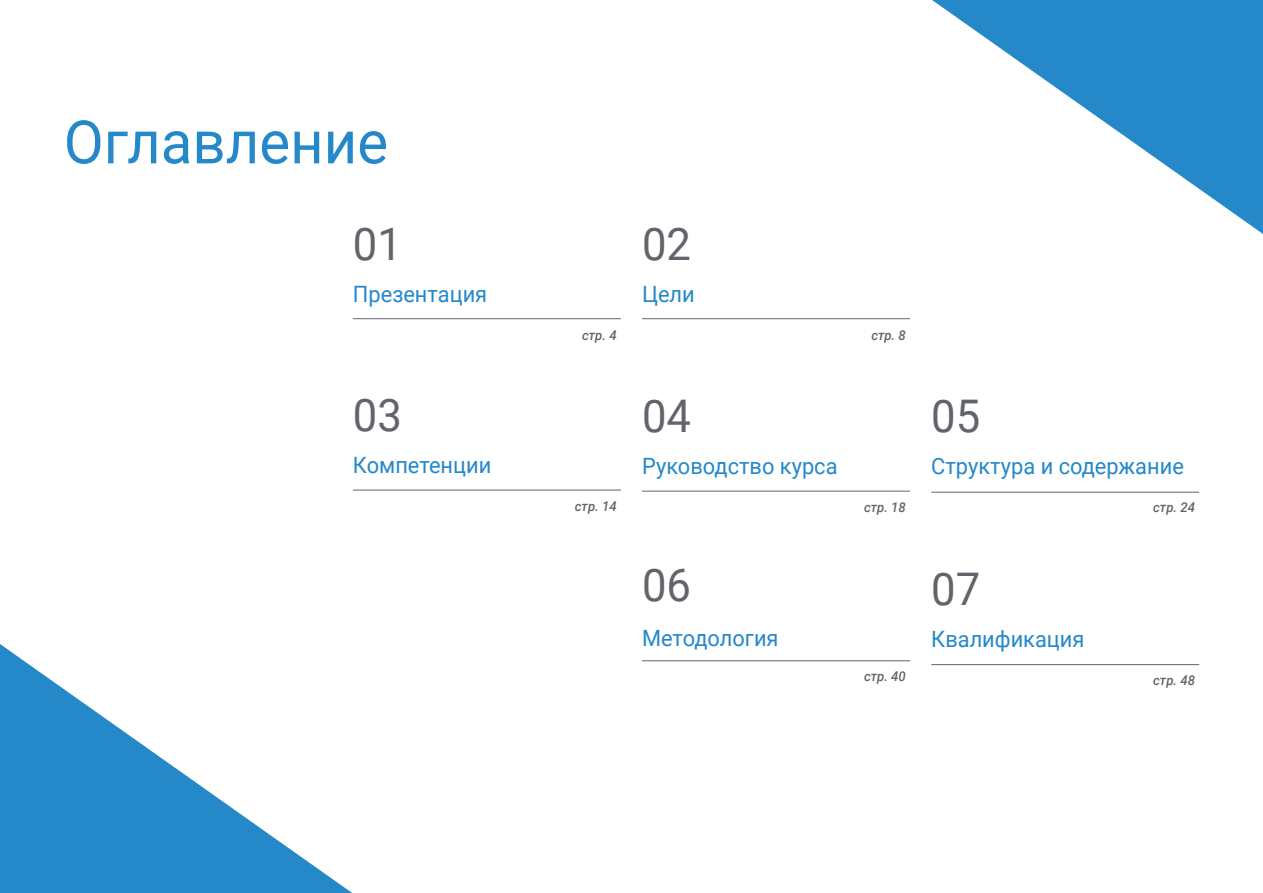
<style>
.page{position:relative;width:1263px;height:893px;background:#fff}
.page>*{position:absolute;margin:0;border:0;box-sizing:border-box;transform-origin:0 0}
.t1{font:60px "Roboto";color:#2488c9}
.t2{font:45px "Roboto";color:#61646a}
.t3{font:22.5px "Roboto";color:#2488c9}
.t4{font:italic 500 13.5px "Roboto";color:#61646a}
</style>
<div class="page">
<hr style="left:353px;top:318px;width:268px;height:1px;background:#61646a">
<hr style="left:931px;top:492px;width:268px;height:1px;background:#61646a">
<hr style="left:642px;top:660px;width:268px;height:1px;background:#61646a">
<hr style="left:642px;top:318px;width:268px;height:1px;background:#61646a">
<hr style="left:931px;top:664px;width:268px;height:1px;background:#61646a">
<hr style="left:353px;top:490px;width:268px;height:1px;background:#61646a">
<hr style="left:642px;top:491px;width:268px;height:1px;background:#61646a">
<svg style="left:0;top:644px;width:352px;height:249px"></svg>
<svg style="left:932px;top:0;width:331px;height:234px"></svg>
<h1 class="t1" style="left:64px;top:100px;width:326px">Оглавление</h1>
<h2 class="t2" style="left:353px;top:212px;width:51px">01</h2>
<h2 class="t2" style="left:642px;top:212px;width:51px">02</h2>
<p class="t3" style="left:353px;top:278px;width:136px">Презентация</p>
<p class="t4" style="left:582px;top:326px;width:36px">стр. 4</p>
<p class="t3" style="left:642px;top:278px;width:54px">Цели</p>
<h2 class="t2" style="left:353px;top:384px;width:51px">03</h2>
<h2 class="t2" style="left:642px;top:385px;width:51px">04</h2>
<p class="t4" style="left:871px;top:326px;width:36px">стр. 8</p>
<h2 class="t2" style="left:931px;top:385px;width:51px">05</h2>
<p class="t3" style="left:353px;top:449px;width:140px">Компетенции</p>
<p class="t3" style="left:642px;top:451px;width:197px">Руководство курса</p>
<p class="t3" style="left:931px;top:450px;width:254px">Структура и содержание</p>
<p class="t4" style="left:575px;top:497px;width:43px">стр. 14</p>
<p class="t4" style="left:864px;top:498px;width:43px">стр. 18</p>
<p class="t4" style="left:1153px;top:498px;width:43px">стр. 24</p>
<h2 class="t2" style="left:642px;top:553px;width:51px">06</h2>
<h2 class="t2" style="left:931px;top:557px;width:51px">07</h2>
<p class="t3" style="left:642px;top:622px;width:138px">Методология</p>
<p class="t3" style="left:931px;top:623px;width:155px">Квалификация</p>
<p class="t4" style="left:864px;top:667px;width:43px">стр. 40</p>
<p class="t4" style="left:1153px;top:670px;width:43px">стр. 48</p>
</div>
